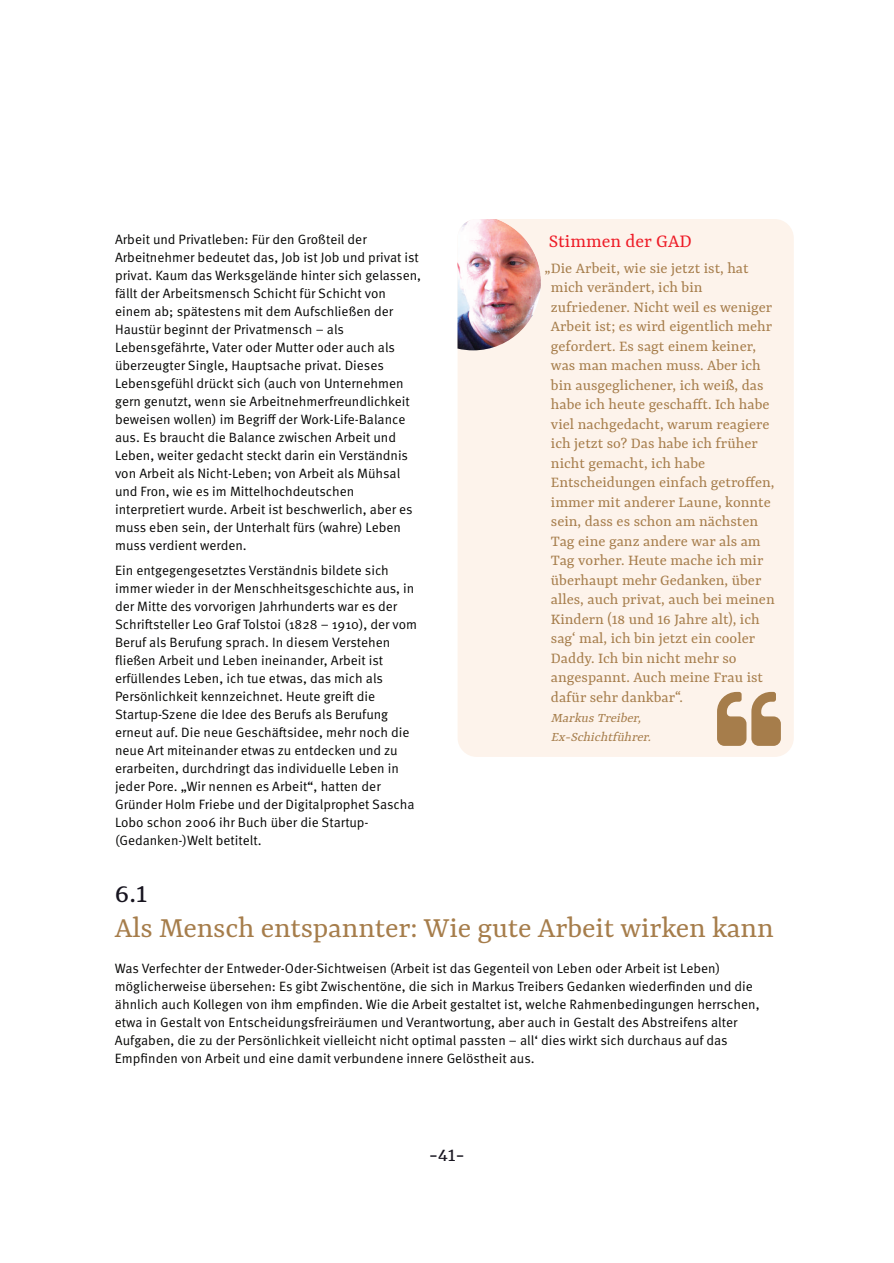
<style>
.page{position:relative;width:894px;height:1263px;background:#fff}
.page>*{position:absolute;margin:0;border:0;box-sizing:border-box;transform-origin:0 0}
.t1{font:31.5px "Rasa";letter-spacing:-.005em;color:#a67d4b}
.t2{font:31.5px "Rasa";color:#17141f}
.t3{font:22.5px "Rasa";color:#17141f}
.t4{font:20.25px "Rasa";color:#ee1c27}
.t5{font:16.5px/19.5px "Rasa";color:#a67d4b}
.t6{font:italic 14.25px/19.5px "Rasa";color:#a67d4b}
.t7{font:13.5px/18px "Meta OT Norm";color:#050504}
</style>
<div class="page">
<div style="left:457px;top:219px;width:336px;height:538px;background:#fdf3eb;border-radius:19px"></div>
<svg style="left:717px;top:692px;width:63px;height:54px"></svg>
<img style="left:457px;top:219px;width:83px;height:131px">
<h3 class="t4" style="left:548px;top:232px;width:144px">Stimmen der GAD</h3>
<p class="t5" style="left:550px;top:259px;width:225px;text-indent:-6px">„Die Arbeit, wie sie jetzt ist, hat mich verändert, ich bin zufriedener. Nicht weil es weniger<br>Arbeit ist; es wird eigentlich mehr gefordert. Es sagt einem keiner, was man machen muss. Aber ich bin ausgeglichener, ich weiß, das habe ich heute geschafft. Ich habe viel nachgedacht, warum reagiere ich jetzt so? Das habe ich früher nicht gemacht, ich habe<br>Entscheidungen einfach getroffen, immer mit anderer Laune, konnte sein, dass es schon am nächsten<br>Tag eine ganz andere war als am<br>Tag vorher. Heute mache ich mir überhaupt mehr Gedanken, über alles, auch privat, auch bei meinen<br>Kindern (18 und 16 Jahre alt), ich sag‘ mal, ich bin jetzt ein cooler<br>Daddy. Ich bin nicht mehr so angespannt. Auch meine Frau ist dafür sehr dankbar“.</p>
<p class="t6" style="left:550px;top:709px;width:104px">Markus Treiber,<br>Ex-Schichtführer.</p>
<p class="t7" style="left:115px;top:231px;width:307px">Arbeit und Privatleben: Für den Großteil der Arbeitnehmer bedeutet das, Job ist Job und privat ist privat. Kaum das Werksgelände hinter sich gelassen, fällt der Arbeitsmensch Schicht für Schicht von einem ab; spätestens mit dem Aufschließen der Haustür beginnt der Privatmensch – als Lebensgefährte, Vater oder Mutter oder auch als überzeugter Single, Hauptsache privat. Dieses Lebensgefühl drückt sich (auch von Unternehmen gern genutzt, wenn sie Arbeitnehmerfreundlichkeit beweisen wollen) im Begriff der Work-Life-Balance aus. Es braucht die Balance zwischen Arbeit und Leben, weiter gedacht steckt darin ein Verständnis von Arbeit als Nicht-Leben; von Arbeit als Mühsal und Fron, wie es im Mittelhochdeutschen interpretiert wurde. Arbeit ist beschwerlich, aber es muss eben sein, der Unterhalt fürs (wahre) Leben muss verdient werden.</p>
<p class="t7" style="left:115px;top:563px;width:303px">Ein entgegengesetztes Verständnis bildete sich immer wieder in der Menschheitsgeschichte aus, in der Mitte des vorvorigen Jahrhunderts war es der Schriftsteller Leo Graf Tolstoi (1828 – 1910), der vom Beruf als Berufung sprach. In diesem Verstehen fließen Arbeit und Leben ineinander, Arbeit ist erfüllendes Leben, ich tue etwas, das mich als Persönlichkeit kennzeichnet. Heute greift die Startup-Szene die Idee des Berufs als Berufung erneut auf. Die neue Geschäftsidee, mehr noch die neue Art miteinander etwas zu entdecken und zu erarbeiten, durchdringt das individuelle Leben in jeder Pore. „Wir nennen es Arbeit“, hatten der Gründer Holm Friebe und der Digitalprophet Sascha Lobo schon 2006 ihr Buch über die Startup-(Gedanken-)Welt betitelt.</p>
<h1 class="t2" style="left:115px;top:879px;width:33px">6.1</h1>
<h1 class="t1" style="left:115px;top:914px;width:660px">Als Mensch entspannter: Wie gute Arbeit wirken kann</h1>
<p class="t7" style="left:115px;top:960px;width:646px">Was Verfechter der Entweder-Oder-Sichtweisen (Arbeit ist das Gegenteil von Leben oder Arbeit ist Leben) möglicherweise übersehen: Es gibt Zwischentöne, die sich in Markus Treibers Gedanken wiederfinden und die ähnlich auch Kollegen von ihm empfinden. Wie die Arbeit gestaltet ist, welche Rahmenbedingungen herrschen, etwa in Gestalt von Entscheidungsfreiräumen und Verantwortung, aber auch in Gestalt des Abstreifens alter Aufgaben, die zu der Persönlichkeit vielleicht nicht optimal passten – all‘ dies wirkt sich durchaus auf das Empfinden von Arbeit und eine damit verbundene innere Gelöstheit aus.</p>
<h2 class="t3" style="left:429px;top:1144px;width:37px">-41-</h2>
</div>
